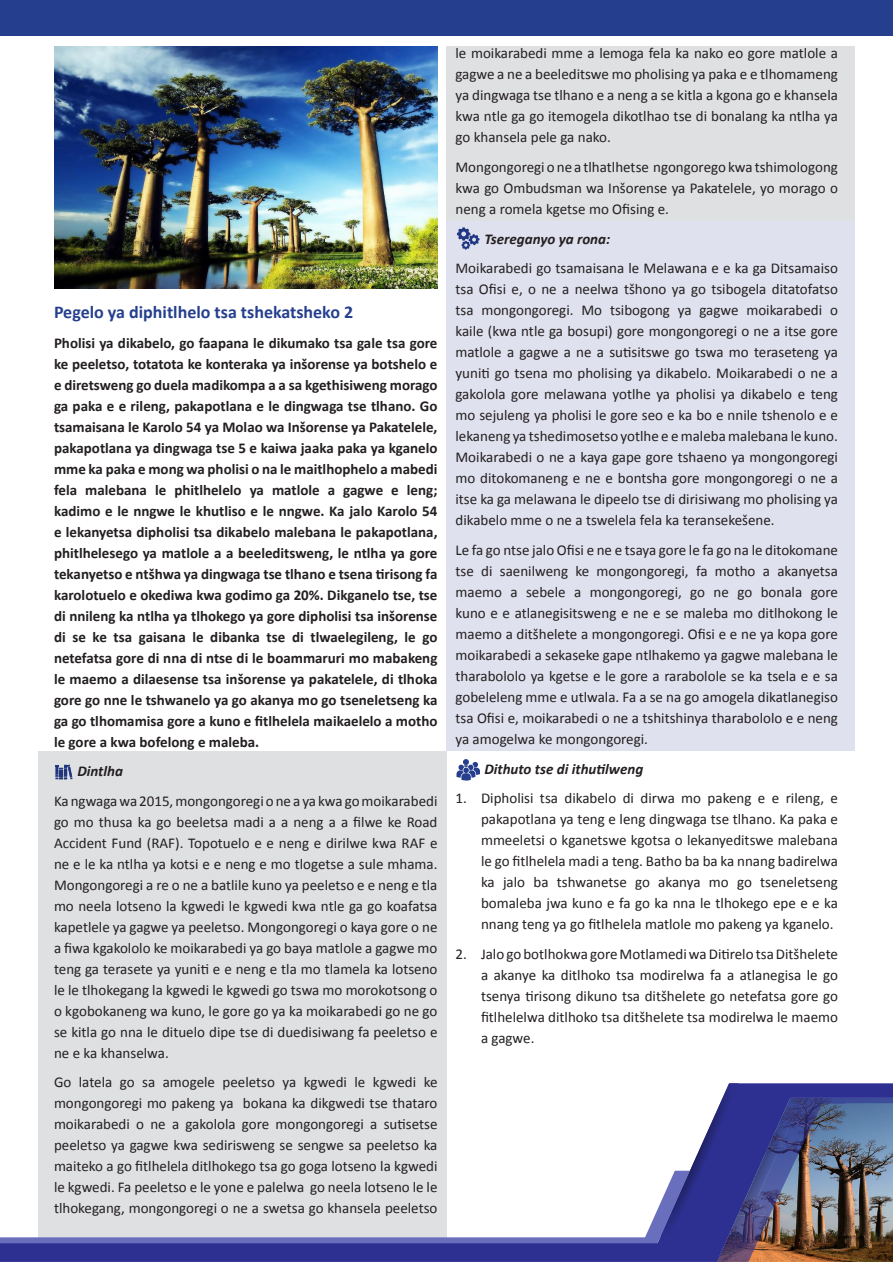
<style>
.page{position:relative;width:893px;height:1263px;background:#fff}
.page>*{position:absolute;margin:0;border:0;box-sizing:border-box;transform-origin:0 0}
.CASE_Heading{font:700 18px "Calibri";color:#253f8e}
.Body_Copy{font:15px/21px "Calibri";color:#231f20;text-align:justify}
.Case_BODY_copy{font:700 15px/21px "Calibri";color:#231f20;text-align:justify}
.facts_an_lesssons{font:italic 700 15px "Calibri";color:#231f20}
</style>
<div class="page">
<div style="left:0;top:0;width:893px;height:36px;background:#253f8e"></div>
<div style="left:38px;top:750px;width:408px;height:487px;background:#dfe0e2"></div>
<div style="left:446px;top:221px;width:409px;height:529px;background:#e0e1ee"></div>
<div style="left:446px;top:47px;width:409px;height:174px;background:#dfe0e2"></div>
<svg style="left:0;top:1083px;width:893px;height:179px;fill:#dfe0e2"></svg>
<svg style="left:0;top:1171px;width:661px;height:72px"></svg>
<img style="left:740px;top:1098px;width:77px;height:117px">
<img style="left:661px;top:1083px;width:79px;height:160px">
<img style="left:720px;top:1109px;width:74px;height:106px">
<img style="left:717px;top:1215px;width:176px;height:47px">
<img style="left:738px;top:1196px;width:28px;height:19px">
<img style="left:817px;top:1098px;width:76px;height:117px">
<svg style="left:457px;top:227px;width:23px;height:23px"></svg>
<svg style="left:456px;top:759px;width:24px;height:22px"></svg>
<img style="left:54px;top:47px;width:383px;height:241px">
<svg style="left:55px;top:764px;width:17px;height:16px"></svg>
<svg style="left:55px;top:765px;width:18px;height:14px"></svg>
<p class="CASE_Heading" style="left:54px;top:301px;width:301px">Pegelo ya diphitlhelo tsa tshekatsheko 2</p>
<p class="Case_BODY_copy" style="left:54px;top:332px;width:385px">Pholisi ya dikabelo, go faapana le dikumako tsa gale tsa gore ke peeletso, totatota ke konteraka ya inšorense ya botshelo e e diretsweng go duela madikompa a a sa kgethisiweng morago ga paka e e rileng, pakapotlana e le dingwaga tse tlhano. Go tsamaisana le Karolo 54 ya Molao wa Inšorense ya Pakatelele, pakapotlana ya dingwaga tse 5 e kaiwa jaaka paka ya kganelo mme ka paka e mong wa pholisi o na le maitlhophelo a mabedi fela malebana le phitlhelelo ya matlole a gagwe e leng; kadimo e le nngwe le khutliso e le nngwe. Ka jalo Karolo 54 e lekanyetsa dipholisi tsa dikabelo malebana le pakapotlana, phitlhelesego ya matlole a a beeleditsweng, le ntlha ya gore tekanyetso e ntšhwa ya dingwaga tse tlhano e tsena tirisong fa karolotuelo e okediwa kwa godimo ga 20%. Dikganelo tse, tse di nnileng ka ntlha ya tlhokego ya gore dipholisi tsa inšorense di se ke tsa gaisana le dibanka tse di tlwaelegileng, le go netefatsa gore di nna di ntse di le boammaruri mo mabakeng le maemo a dilaesense tsa inšorense ya pakatelele, di tlhoka gore go nne le tshwanelo ya go akanya mo go tseneletseng ka ga go tlhomamisa gore a kuno e fitlhelela maikaelelo a motho le gore a kwa bofelong e maleba.</p>
<p class="facts_an_lesssons" style="left:77px;top:762px;width:47px">Dintlha</p>
<p class="Body_Copy" style="left:54px;top:790px;width:385px">Ka ngwaga wa 2015, mongongoregi o ne a ya kwa go moikarabedi go mo thusa ka go beeletsa madi a a neng a a filwe ke Road Accident Fund (RAF). Topotuelo e e neng e dirilwe kwa RAF e ne e le ka ntlha ya kotsi e e neng e mo tlogetse a sule mhama.<br>Mongongoregi a re o ne a batlile kuno ya peeletso e e neng e tla mo neela lotseno la kgwedi le kgwedi kwa ntle ga go koafatsa kapetlele ya gagwe ya peeletso. Mongongoregi o kaya gore o ne a fiwa kgakololo ke moikarabedi ya go baya matlole a gagwe mo teng ga terasete ya yuniti e e neng e tla mo tlamela ka lotseno le le tlhokegang la kgwedi le kgwedi go tswa mo morokotsong o o kgobokaneng wa kuno, le gore go ya ka moikarabedi go ne go se kitla go nna le dituelo dipe tse di duedisiwang fa peeletso e ne e ka khanselwa.</p>
<p class="Body_Copy" style="left:54px;top:1072px;width:385px">Go latela go sa amogele peeletso ya kgwedi le kgwedi ke mongongoregi mo pakeng ya bokana ka dikgwedi tse thataro moikarabedi o ne a gakolola gore mongongoregi a sutisetse peeletso ya gagwe kwa sedirisweng se sengwe sa peeletso ka maiteko a go fitlhelela ditlhokego tsa go goga lotseno la kgwedi le kgwedi. Fa peeletso e le yone e palelwa go neela lotseno le le tlhokegang, mongongoregi o ne a swetsa go khansela peeletso</p>
<p class="Body_Copy" style="left:455px;top:43px;width:384px">le moikarabedi mme a lemoga fela ka nako eo gore matlole a gagwe a ne a beeleditswe mo pholising ya paka e e tlhomameng ya dingwaga tse tlhano e a neng a se kitla a kgona go e khansela kwa ntle ga go itemogela dikotlhao tse di bonalang ka ntlha ya go khansela pele ga nako.</p>
<p class="Body_Copy" style="left:455px;top:156px;width:384px">Mongongoregi o ne a tlhatlhetse ngongorego kwa tshimologong kwa go Ombudsman wa Inšorense ya Pakatelele, yo morago o neng a romela kgetse mo Ofising e.</p>
<p class="facts_an_lesssons" style="left:484px;top:229px;width:127px">Tsereganyo ya rona:</p>
<p class="Body_Copy" style="left:455px;top:258px;width:384px">Moikarabedi go tsamaisana le Melawana e e ka ga Ditsamaiso tsa Ofisi e, o ne a neelwa tšhono ya go tsibogela ditatofatso tsa mongongoregi. Mo tsibogong ya gagwe moikarabedi o kaile (kwa ntle ga bosupi) gore mongongoregi o ne a itse gore matlole a gagwe a ne a sutisitswe go tswa mo teraseteng ya yuniti go tsena mo pholising ya dikabelo. Moikarabedi o ne a gakolola gore melawana yotlhe ya pholisi ya dikabelo e teng mo sejuleng ya pholisi le gore seo e ka bo e nnile tshenolo e e lekaneng ya tshedimosetso yotlhe e e maleba malebana le kuno.<br>Moikarabedi o ne a kaya gape gore tshaeno ya mongongoregi mo ditokomaneng e ne e bontsha gore mongongoregi o ne a itse ka ga melawana le dipeelo tse di dirisiwang mo pholising ya dikabelo mme o ne a tswelela fela ka teransekešene.</p>
<p class="Body_Copy" style="left:455px;top:539px;width:384px">Le fa go ntse jalo Ofisi e ne e tsaya gore le fa go na le ditokomane tse di saenilweng ke mongongoregi, fa motho a akanyetsa maemo a sebele a mongongoregi, go ne go bonala gore kuno e e atlanegisitsweng e ne e se maleba mo ditlhokong le maemo a ditšhelete a mongongoregi. Ofisi e e ne ya kopa gore moikarabedi a sekaseke gape ntlhakemo ya gagwe malebana le tharabololo ya kgetse e le gore a rarabolole se ka tsela e e sa gobeleleng mme e utlwala. Fa a se na go amogela dikatlanegiso tsa Ofisi e, moikarabedi o ne a tshitshinya tharabololo e e neng ya amogelwa ke mongongoregi.</p>
<p class="facts_an_lesssons" style="left:484px;top:759px;width:160px">Dithuto tse di ithutilweng</p>
<p class="Body_Copy" style="left:481px;top:788px;width:358px;text-indent:-26px">1. Dipholisi tsa dikabelo di dirwa mo pakeng e e rileng, e pakapotlana ya teng e leng dingwaga tse tlhano. Ka paka e mmeeletsi o kganetswe kgotsa o lekanyeditswe malebana le go fitlhelela madi a teng. Batho ba ba ka nnang badirelwa ka jalo ba tshwanetse go akanya mo go tseneletseng bomaleba jwa kuno e fa go ka nna le tlhokego epe e e ka nnang teng ya go fitlhelela matlole mo pakeng ya kganelo.</p>
<p class="Body_Copy" style="left:481px;top:943px;width:358px;text-indent:-26px">2. Jalo go botlhokwa gore Motlamedi wa Ditirelo tsa Ditšhelete a akanye ka ditlhoko tsa modirelwa fa a atlanegisa le go tsenya tirisong dikuno tsa ditšhelete go netefatsa gore go fitlhelelwa ditlhoko tsa ditšhelete tsa modirelwa le maemo a gagwe.</p>
</div>
